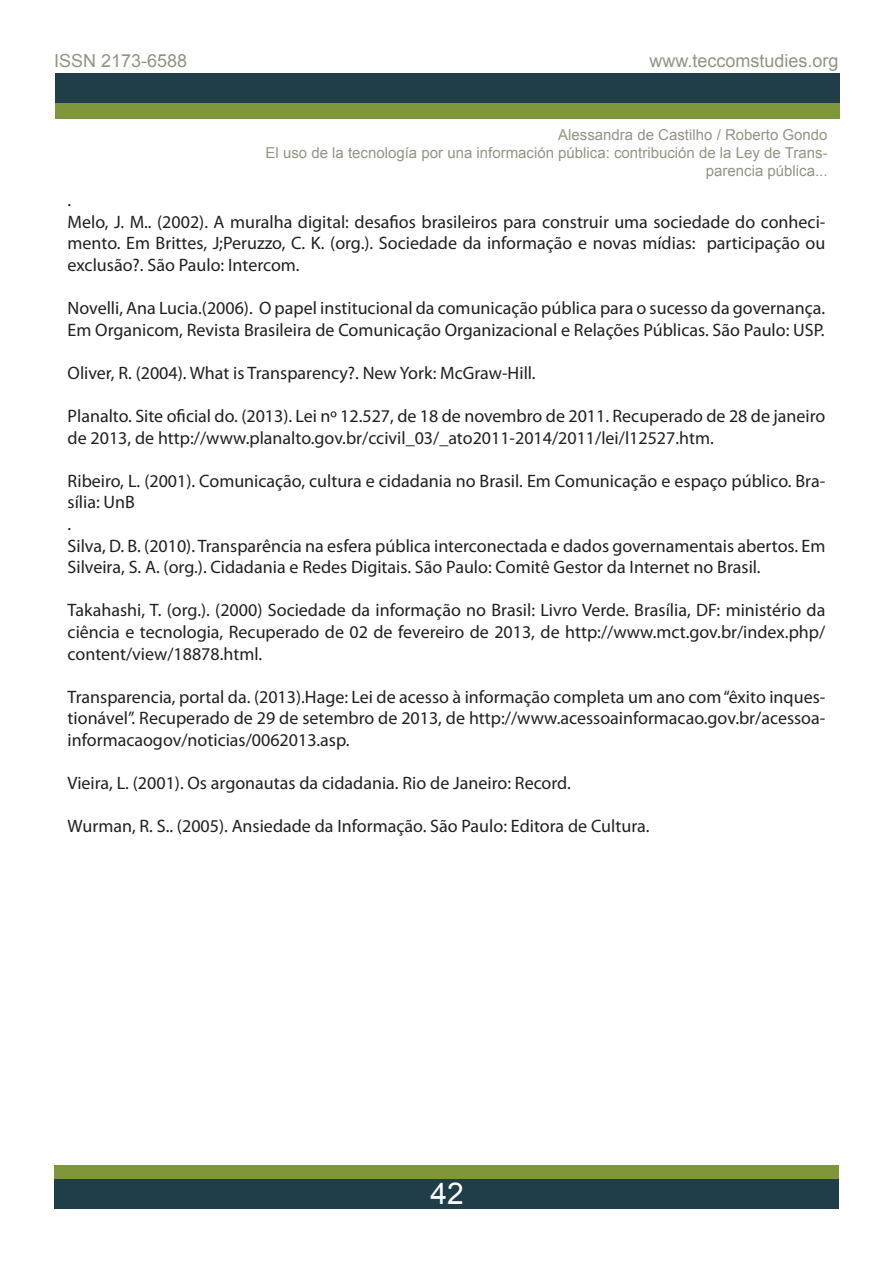
<style>
.page{position:relative;width:893px;height:1263px;background:#fff}
.page>*{position:absolute;margin:0;border:0;box-sizing:border-box;transform-origin:0 0}
.t1{font:30px "Arial";color:#fff}
.t2{font:18px/21.6px "Myriad Pro";color:#231f20}
.t3{font:18px "Arial";color:#959383}
.t4{font:15px/18px "Arial";color:#959383;text-align:right}
</style>
<div class="page">
<div style="left:54px;top:1165px;width:785px;height:29px;background:#80963a"></div>
<div style="left:54px;top:1179px;width:785px;height:29px;background:#203e49"></div>
<div style="left:55px;top:90px;width:784px;height:29px;background:#80963a"></div>
<div style="left:55px;top:73px;width:784px;height:29px;background:#203e49"></div>
<p class="t3" style="left:54px;top:49px;width:135px">ISSN 2173-6588</p>
<p class="t3" style="left:649px;top:49px;width:191px">www.teccomstudies.org</p>
<p class="t4" style="left:266px;top:126px;width:564px">Alessandra de Castilho / Roberto Gondo<br>El uso de la tecnología por una información pública: contribución de la Ley de Trans&shy;parencia pública...</p>
<p class="t2" style="left:68px;top:189px;width:759px">.<br>Melo, J. M.. (2002). A muralha digital: desafios brasileiros para construir uma sociedade do conheci&shy;mento. Em Brittes, J;Peruzzo, C. K. (org.). Sociedade da informação e novas mídias: participação ou exclusão?. São Paulo: Intercom.</p>
<p class="t2" style="left:68px;top:297px;width:759px">Novelli, Ana Lucia.(2006). O papel institucional da comunicação pública para o sucesso da governança.<br>Em Organicom, Revista Brasileira de Comunicação Organizacional e Relações Públicas. São Paulo: USP.</p>
<p class="t2" style="left:68px;top:362px;width:470px">Oliver, R. (2004). What is Transparency?. New York: McGraw-Hill.</p>
<p class="t2" style="left:68px;top:405px;width:759px">Planalto. Site oficial do. (2013). Lei nº 12.527, de 18 de novembro de 2011. Recuperado de 28 de janeiro de 2013, de http://www.planalto.gov.br/ccivil_03/_ato2011-2014/2011/lei/l12527.htm.</p>
<p class="t2" style="left:68px;top:470px;width:759px">Ribeiro, L. (2001). Comunicação, cultura e cidadania no Brasil. Em Comunicação e espaço público. Bra&shy;sília: UnB<br>.<br>Silva, D. B. (2010). Transparência na esfera pública interconectada e dados governamentais abertos. Em Silveira, S. A. (org.). Cidadania e Redes Digitais. São Paulo: Comitê Gestor da Internet no Brasil.</p>
<p class="t2" style="left:68px;top:599px;width:759px;text-align:justify">Takahashi, T. (org.). (2000) Sociedade da informação no Brasil: Livro Verde. Brasília, DF: ministério da ciência e tecnologia, Recuperado de 02 de fevereiro de 2013, de http://www.mct.gov.br/index.php/ content/view/18878.html.</p>
<p class="t2" style="left:68px;top:686px;width:759px;text-align:justify">Transparencia, portal da. (2013).Hage: Lei de acesso à informação completa um ano com “êxito inques&shy;tionável”. Recuperado de 29 de setembro de 2013, de http://www.acessoainformacao.gov.br/acessoa&shy;informacaogov/noticias/0062013.asp.</p>
<p class="t2" style="left:68px;top:772px;width:505px">Vieira, L. (2001). Os argonautas da cidadania. Rio de Janeiro: Record.</p>
<p class="t2" style="left:68px;top:815px;width:583px">Wurman, R. S.. (2005). Ansiedade da Informação. São Paulo: Editora de Cultura.</p>
<h1 class="t1" style="left:431px;top:1174px;width:35px">42</h1>
</div>
